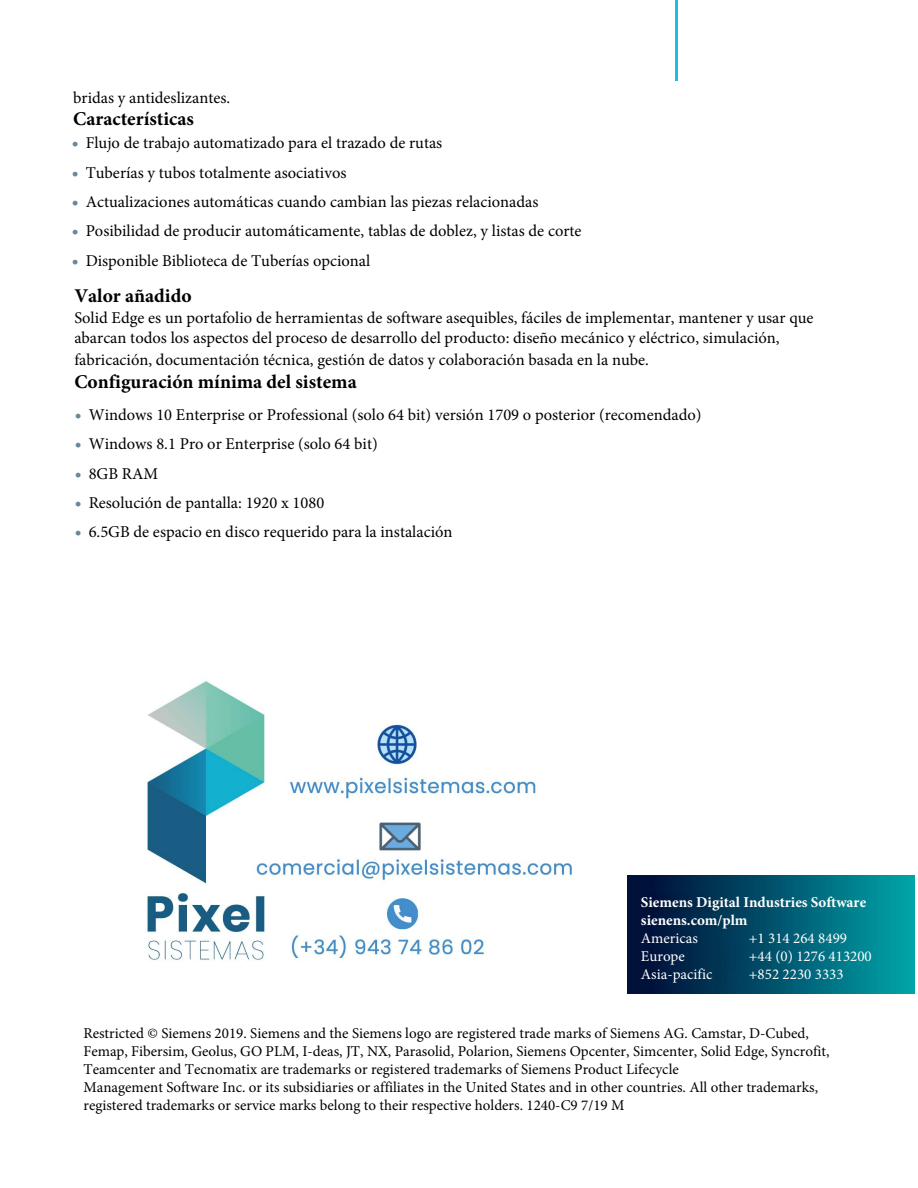
<style>
.page{position:relative;width:918px;height:1188px;background:#fff}
.page>*{position:absolute;margin:0;border:0;box-sizing:border-box;transform-origin:0 0}
.t1{font:700 19.5px "Minion Pro";color:#000}
.t2{font:16.5px/19.8px "Minion Pro";color:#000}
.t3{font:15px/18px "Minion Pro";color:#000}
.t4{font:15px "Minion Pro";color:#fff}
.t5{font:700 15px/18px "Minion Pro";color:#fff}
.s1{color:#6a889a}
</style>
<div class="page">
<hr style="left:675px;top:0;width:3px;height:81px;background:#1cbfdf">
<img style="left:627px;top:876px;width:287px;height:118px">
<img style="left:145px;top:681px;width:429px;height:281px">
<p class="t2" style="left:73px;top:88px;width:159px">bridas y antideslizantes.</p>
<p class="t1" style="left:73px;top:105px;width:122px">Características</p>
<p class="t2" style="left:72px;top:133px;width:372px"><span class="s1">•</span> Flujo de trabajo automatizado para el trazado de rutas</p>
<p class="t2" style="left:72px;top:163px;width:276px"><span class="s1">•</span> Tuberías y tubos totalmente asociativos</p>
<p class="t2" style="left:72px;top:192px;width:468px"><span class="s1">•</span> Actualizaciones automáticas cuando cambian las piezas relacionadas</p>
<p class="t2" style="left:72px;top:221px;width:511px"><span class="s1">•</span> Posibilidad de producir automáticamente, tablas de doblez, y listas de corte</p>
<p class="t2" style="left:72px;top:250px;width:300px"><span class="s1">•</span> Disponible Biblioteca de Tuberías opcional</p>
<p class="t1" style="left:74px;top:282px;width:119px">Valor añadido</p>
<p class="t2" style="left:74px;top:308px;width:741px">Solid Edge es un portafolio de herramientas de software asequibles, fáciles de implementar, mantener y usar que abarcan todos los aspectos del proceso de desarrollo del producto: diseño mecánico y eléctrico, simulación,</p>
<p class="t2" style="left:74px;top:350px;width:576px">fabricación, documentación técnica, gestión de datos y colaboración basada en la nube.</p>
<p class="t1" style="left:74px;top:368px;width:284px">Configuración mínima del sistema</p>
<p class="t2" style="left:75px;top:405px;width:628px"><span class="s1">•</span> Windows 10 Enterprise or Professional (solo 64 bit) versión 1709 o posterior (recomendado)</p>
<p class="t2" style="left:75px;top:434px;width:304px"><span class="s1">•</span> Windows 8.1 Pro or Enterprise (solo 64 bit)</p>
<p class="t2" style="left:75px;top:463px;width:85px"><span class="s1">•</span> 8GB RAM</p>
<p class="t2" style="left:75px;top:493px;width:251px"><span class="s1">•</span> Resolución de pantalla: 1920 x 1080</p>
<p class="t2" style="left:75px;top:522px;width:379px"><span class="s1">•</span> 6.5GB de espacio en disco requerido para la instalación</p>
<p class="t5" style="left:641px;top:893px;width:227px">Siemens Digital Industries Software sienens.com/plm</p>
<p class="t4" style="left:641px;top:928px;width:59px">Americas</p>
<p class="t4" style="left:749px;top:928px;width:100px">+1 314 264 8499</p>
<p class="t4" style="left:641px;top:946px;width:45px">Europe</p>
<p class="t4" style="left:749px;top:946px;width:124px">+44 (0) 1276 413200</p>
<p class="t4" style="left:641px;top:964px;width:73px">Asia-pacific</p>
<p class="t4" style="left:749px;top:964px;width:96px">+852 2230 3333</p>
<p class="t3" style="left:83px;top:1024px;width:748px">Restricted © Siemens 2019. Siemens and the Siemens logo are registered trade marks of Siemens AG. Camstar, D-Cubed, Femap, Fibersim, Geolus, GO PLM, I-deas, JT, NX, Parasolid, Polarion, Siemens Opcenter, Simcenter, Solid Edge, Syncrofit, Teamcenter and Tecnomatix are trademarks or registered trademarks of Siemens Product Lifecycle<br>Management Software Inc. or its subsidiaries or affiliates in the United States and in other countries. All other trademarks, registered trademarks or service marks belong to their respective holders. 1240-C9 7/19 M</p>
</div>
